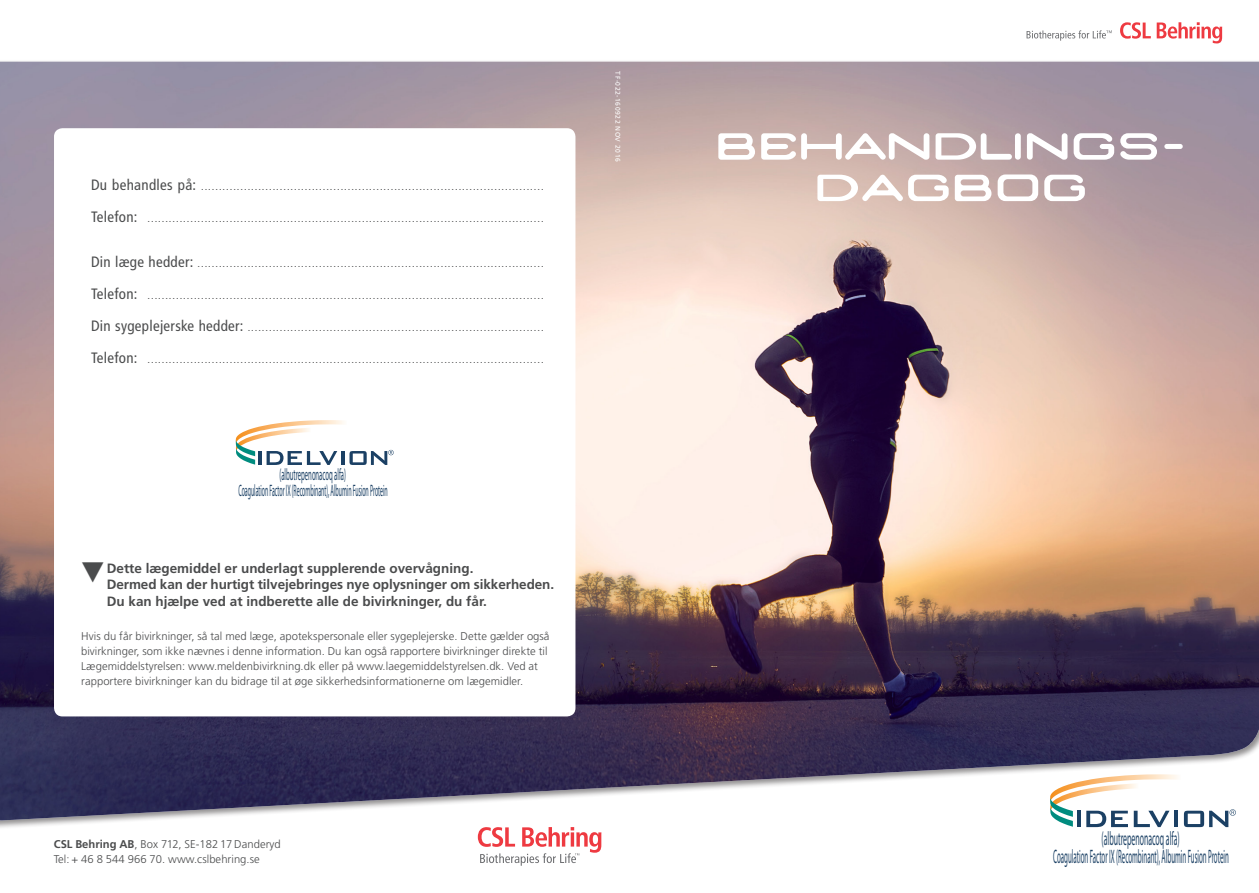
<style>
.page{position:relative;width:1259px;height:893px;background:#fff}
.page>*{position:absolute;margin:0;border:0;box-sizing:border-box;transform-origin:0 0}
.t1{font:500 61.2px "Nedian";letter-spacing:-.06em;color:#fff}
.t2{font:19.5px/18.3px "Myriad Pro";color:#1b4064;text-align:center;scale:.4 1}
.t3{font:16.65px/15.6px "Myriad Pro";color:#1b4064;text-align:center;scale:.4 1}
.t4{font:condensed 15px "Frutiger LT Std";letter-spacing:.02em;color:#4b4c4d}
.t5{font:700 13.5px/16.5px "Frutiger LT Std";color:#4b4c4d}
.t6{font:300 12px "Frutiger LT Std";color:#4b4c4d}
.t7{font:300 11.25px/15px "Frutiger LT Std";letter-spacing:.005em;color:#4b4c4d}
.t8{font:6.75px "Frutiger LT Std";letter-spacing:.08em;color:#fff}
.s1{font-weight:400;font-stretch:condensed;font-size:15px}
.s2{font-weight:700}
</style>
<div class="page">
<img style="left:0;top:62px;width:1259px;height:758px">
<svg style="left:1026px;top:30px;width:85px;height:11px"></svg>
<svg style="left:1120px;top:22px;width:30px;height:17px"></svg>
<svg style="left:1156px;top:22px;width:66px;height:21px"></svg>
<div style="left:54px;top:128px;width:521px;height:588px;background:#fff;border-radius:9px"></div>
<svg style="left:236px;top:420px;width:158px;height:45px"></svg>
<svg style="left:478px;top:827px;width:123px;height:39px"></svg>
<svg style="left:1050px;top:774px;width:185px;height:53px"></svg>
<p class="t4" style="left:91px;top:176px;width:107px">Du behandles på:</p>
<p class="t6" style="left:91px;top:211px;width:454px"><span class="s1">Telefon:</span> ...............................................................................................................</p>
<p class="t6" style="left:201px;top:179px;width:345px">................................................................................................</p>
<p class="t6" style="left:91px;top:256px;width:454px"><span class="s1">Din læge hedder:</span> .................................................................................................</p>
<p class="t6" style="left:91px;top:288px;width:454px"><span class="s1">Telefon:</span> ...............................................................................................................</p>
<p class="t6" style="left:91px;top:320px;width:454px"><span class="s1">Din sygeplejerske hedder:</span> ...................................................................................</p>
<p class="t6" style="left:91px;top:352px;width:454px"><span class="s1">Telefon:</span> ...............................................................................................................</p>
<p class="t3" style="left:238px;top:466px;width:375px">(albutrepenonacoq alfa)<br>Coagulation Factor IX (Recombinant), Albumin Fusion Protein</p>
<p class="t5" style="left:107px;top:560px;width:449px;text-indent:-26px">▼ Dette lægemiddel er underlagt supplerende overvågning.<br>Dermed kan der hurtigt tilvejebringes nye oplysninger om sikkerheden.<br>Du kan hjælpe ved at indberette alle de bivirkninger, du får.</p>
<p class="t7" style="left:81px;top:629px;width:470px">Hvis du får bivirkninger, så tal med læge, apotekspersonale eller sygeplejerske. Dette gælder også bivirkninger, som ikke nævnes i denne information. Du kan også rapportere bivirkninger direkte til Lægemiddelstyrelsen: www.meldenbivirkning.dk eller på www.laegemiddelstyrelsen.dk. Ved at rapportere bivirkninger kan du bidrage til at øge sikkerhedsinformationerne om lægemidler.</p>
<p class="t7" style="left:54px;top:837px;width:228px"><span class="s2">CSL Behring AB</span>, Box 712, SE-182 17 Danderyd<br>Tel: + 46 8 544 966 70. www.cslbehring.se</p>
<p class="t8" style="left:622px;top:71px;width:92px;rotate:90deg">TF-022-160922 NOV 2016</p>
<p class="t1" style="left:713px;top:113px;width:477px">behandlings-</p>
<p class="t1" style="left:812px;top:155px;width:279px">dagbog</p>
<p class="t2" style="left:1053px;top:829px;width:441px">(albutrepenonacoq alfa)<br>Coagulation Factor IX (Recombinant), Albumin Fusion Protein</p>
</div>
